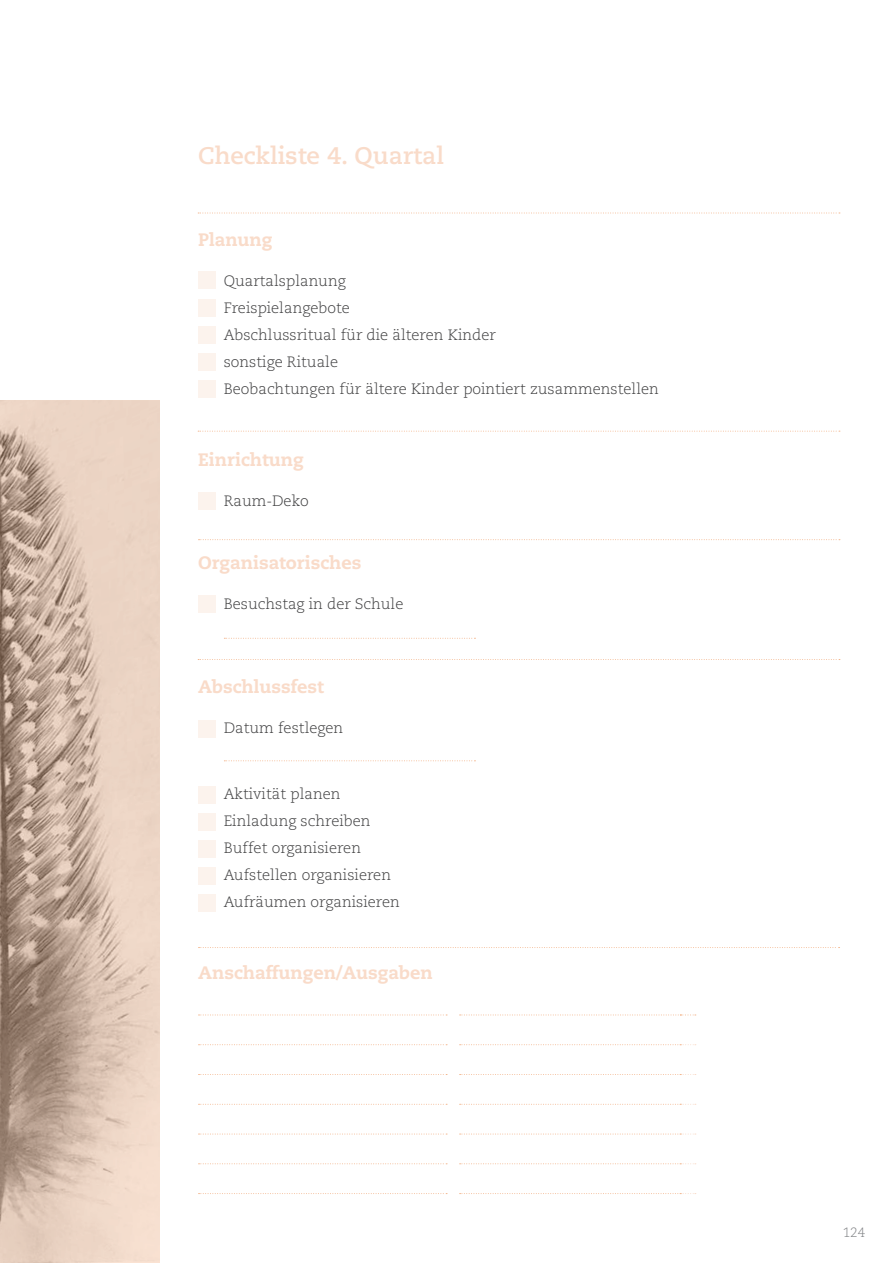
<style>
.page{position:relative;width:893px;height:1263px;background:#fff}
.page>*{position:absolute;margin:0;border:0;box-sizing:border-box;transform-origin:0 0}
.t1{font:700 24px "Caecilia";color:#f9dbc9}
.t2{font:800 18px "Caecilia";color:#f9dbc9}
.t3{font:300 15px/27px "Caecilia";color:#3e3e3f}
.t4{font:300 13.5px "Caecilia";color:#808285}
</style>
<div class="page">
<svg style="left:0;top:401px;width:159px;height:862px;background:#d2baaa"></svg>
<svg style="left:460px;top:1014px;width:236px;height:1px"></svg>
<svg style="left:199px;top:1014px;width:248px;height:1px"></svg>
<svg style="left:199px;top:1044px;width:248px;height:1px"></svg>
<svg style="left:199px;top:1074px;width:248px;height:1px"></svg>
<svg style="left:199px;top:1104px;width:248px;height:1px"></svg>
<svg style="left:199px;top:1134px;width:248px;height:1px"></svg>
<svg style="left:199px;top:1163px;width:248px;height:1px"></svg>
<svg style="left:199px;top:1193px;width:248px;height:1px"></svg>
<svg style="left:460px;top:1044px;width:236px;height:1px"></svg>
<svg style="left:460px;top:1074px;width:236px;height:1px"></svg>
<svg style="left:460px;top:1104px;width:236px;height:1px"></svg>
<svg style="left:460px;top:1134px;width:236px;height:1px"></svg>
<svg style="left:460px;top:1163px;width:236px;height:1px"></svg>
<svg style="left:460px;top:1193px;width:236px;height:1px"></svg>
<svg style="left:198px;top:213px;width:642px;height:1px"></svg>
<svg style="left:198px;top:431px;width:642px;height:1px"></svg>
<svg style="left:199px;top:539px;width:641px;height:1px"></svg>
<svg style="left:224px;top:638px;width:251px;height:1px"></svg>
<svg style="left:198px;top:659px;width:642px;height:1px"></svg>
<svg style="left:224px;top:760px;width:251px;height:1px"></svg>
<svg style="left:199px;top:947px;width:641px;height:1px"></svg>
<div style="left:198px;top:272px;width:17px;height:17px;background:#fcf3ed"></div>
<div style="left:198px;top:300px;width:17px;height:17px;background:#fcf3ed"></div>
<div style="left:198px;top:327px;width:17px;height:17px;background:#fcf3ed"></div>
<div style="left:198px;top:354px;width:17px;height:17px;background:#fcf3ed"></div>
<div style="left:198px;top:381px;width:17px;height:17px;background:#fcf3ed"></div>
<div style="left:198px;top:493px;width:17px;height:17px;background:#fcf3ed"></div>
<div style="left:198px;top:596px;width:17px;height:17px;background:#fcf3ed"></div>
<div style="left:198px;top:720px;width:17px;height:17px;background:#fcf3ed"></div>
<div style="left:198px;top:787px;width:17px;height:17px;background:#fcf3ed"></div>
<div style="left:198px;top:814px;width:17px;height:17px;background:#fcf3ed"></div>
<div style="left:198px;top:841px;width:17px;height:17px;background:#fcf3ed"></div>
<div style="left:198px;top:868px;width:17px;height:17px;background:#fcf3ed"></div>
<div style="left:198px;top:895px;width:17px;height:17px;background:#fcf3ed"></div>
<h1 class="t1" style="left:198px;top:141px;width:247px">Checkliste 4. Quartal</h1>
<p class="t2" style="left:198px;top:229px;width:76px">Planung</p>
<p class="t3" style="left:224px;top:267px;width:437px">Quartalsplanung<br>Freispielangebote<br>Abschlussritual für die älteren Kinder<br>sonstige Rituale<br>Beobachtungen für ältere Kinder pointiert zusammenstellen</p>
<p class="t2" style="left:198px;top:449px;width:107px">Einrichtung</p>
<p class="t3" style="left:224px;top:487px;width:87px">Raum-Deko</p>
<p class="t2" style="left:198px;top:552px;width:165px">Organisatorisches</p>
<p class="t3" style="left:224px;top:590px;width:181px">Besuchstag in der Schule</p>
<p class="t2" style="left:198px;top:676px;width:127px">Abschlussfest</p>
<p class="t3" style="left:224px;top:715px;width:121px">Datum festlegen</p>
<p class="t3" style="left:224px;top:781px;width:178px">Aktivität planen<br>Einladung schreiben<br>Buffet organisieren<br>Aufstellen organisieren<br>Aufräumen organisieren</p>
<p class="t2" style="left:198px;top:962px;width:236px">Anschaffungen/Ausgaben</p>
<p class="t4" style="left:843px;top:1224px;width:24px">124</p>
</div>
